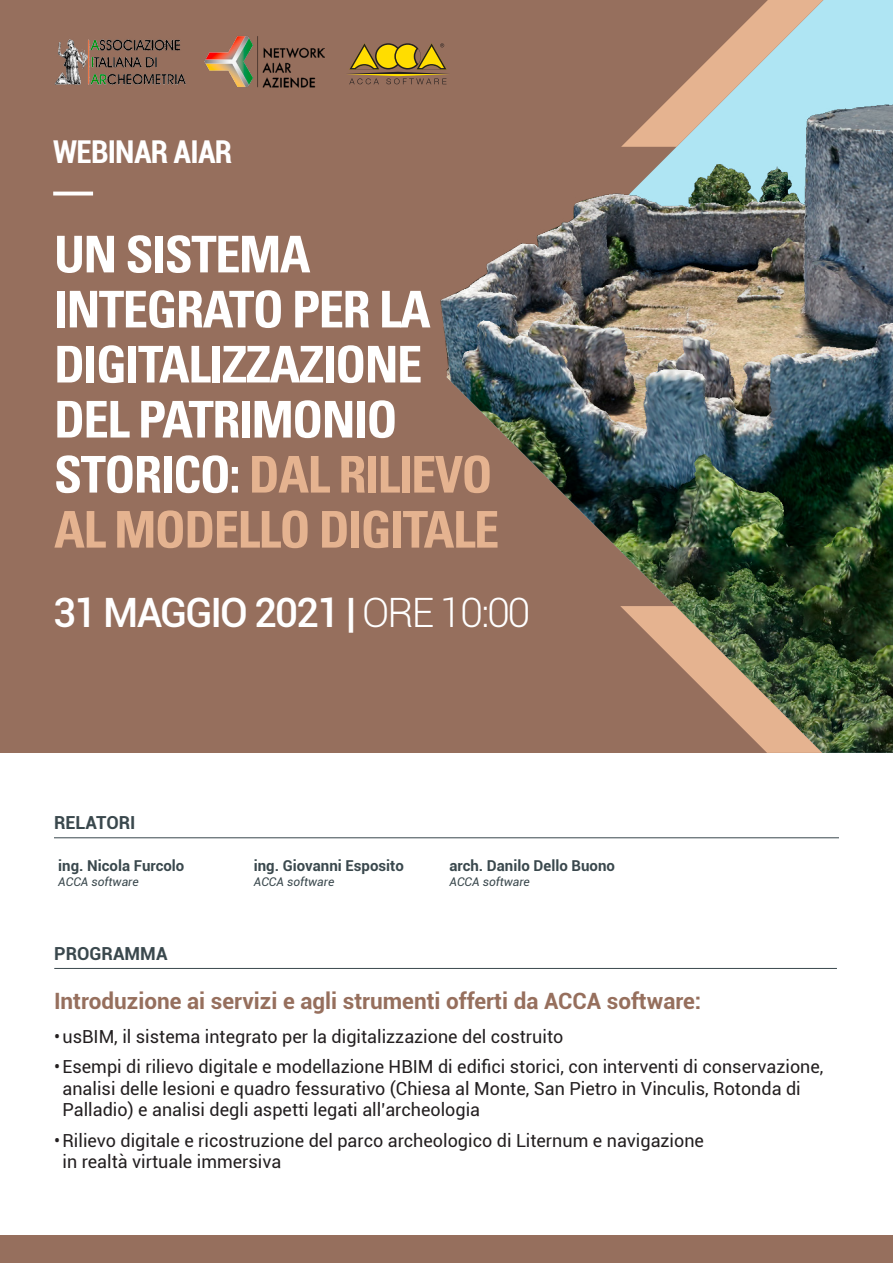
<style>
.page{position:relative;width:893px;height:1263px;background:#fff}
.page>*{position:absolute;margin:0;border:0;box-sizing:border-box;transform-origin:0 0}
.t1{font:700 condensed 50.7px/55.1px "Univers LT";letter-spacing:-.03em;color:#fff}
.t2{font:500 40.5px "Roboto";letter-spacing:-.05em;color:#fff}
.t3{font:700 condensed 31.5px "Roboto";letter-spacing:-.025em;color:#fff}
.t4{font:700 22.5px "Roboto";color:#966f5d}
.t5{font:18px/21.6px "Roboto";color:#231f20}
.t6{font:700 18px "Roboto";color:#3a484d}
.t7{font:700 15px "Roboto";color:#3a484d}
.t8{font:italic 12px "Roboto";color:#3a484d}
.s1{color:#e5b390}
.s2{font-weight:300}
</style>
<div class="page">
<div style="left:0;top:0;width:893px;height:752px;background:#966f5d"></div>
<hr style="left:53px;top:192px;width:40px;height:3px;background:#fff">
<svg style="left:446px;top:0;width:447px;height:87px"></svg>
<svg style="left:621px;top:0;width:202px;height:87px"></svg>
<div style="left:0;top:1235px;width:893px;height:28px;background:#966f5d"></div>
<hr style="left:54px;top:968px;width:783px;height:1px;background:#3a484d">
<hr style="left:54px;top:837px;width:785px;height:1px;background:#3a484d">
<img style="left:414px;top:87px;width:479px;height:666px">
<img style="left:55px;top:39px;width:131px;height:46px">
<svg style="left:348px;top:43px;width:102px;height:41px"></svg>
<img style="left:205px;top:36px;width:120px;height:52px">
<h3 class="t3" style="left:53px;top:129px;width:181px">WEBINAR AIAR</h3>
<h1 class="t1" style="left:54px;top:227px;width:447px">UN SISTEMA<br>INTEGRATO PER LA<br>DIGITALIZZAZIONE<br>DEL PATRIMONIO<br>STORICO: <span class="s1">DAL RILIEVO<br>AL MODELLO DIGITALE</span></h1>
<h2 class="t2" style="left:53px;top:584px;width:478px">31 MAGGIO 2021 | <span class="s2">ORE 10:00</span></h2>
<p class="t6" style="left:54px;top:810px;width:83px">RELATORI</p>
<p class="t7" style="left:58px;top:855px;width:128px">ing. Nicola Furcolo</p>
<p class="t8" style="left:58px;top:873px;width:82px">ACCA software</p>
<p class="t6" style="left:54px;top:940px;width:115px">PROGRAMMA</p>
<p class="t7" style="left:254px;top:855px;width:152px">ing. Giovanni Esposito</p>
<p class="t8" style="left:254px;top:873px;width:82px">ACCA software</p>
<p class="t7" style="left:449px;top:855px;width:167px">arch. Danilo Dello Buono</p>
<p class="t8" style="left:449px;top:873px;width:82px">ACCA software</p>
<p class="t4" style="left:54px;top:985px;width:649px">Introduzione ai servizi e agli strumenti offerti da ACCA software:</p>
<p class="t5" style="left:54px;top:1025px;width:511px">•usBIM, il sistema integrato per la digitalizzazione del costruito</p>
<p class="t5" style="left:62px;top:1055px;width:762px;text-indent:-8px">•Esempi di rilievo digitale e modellazione HBIM di edifici storici, con interventi di conservazione, analisi delle lesioni e quadro fessurativo (Chiesa al Monte, San Pietro in Vinculis, Rotonda di<br>Palladio) e analisi degli aspetti legati all’archeologia</p>
<p class="t5" style="left:62px;top:1129px;width:643px;text-indent:-8px">•Rilievo digitale e ricostruzione del parco archeologico di Liternum e navigazione in realtà virtuale immersiva</p>
</div>
